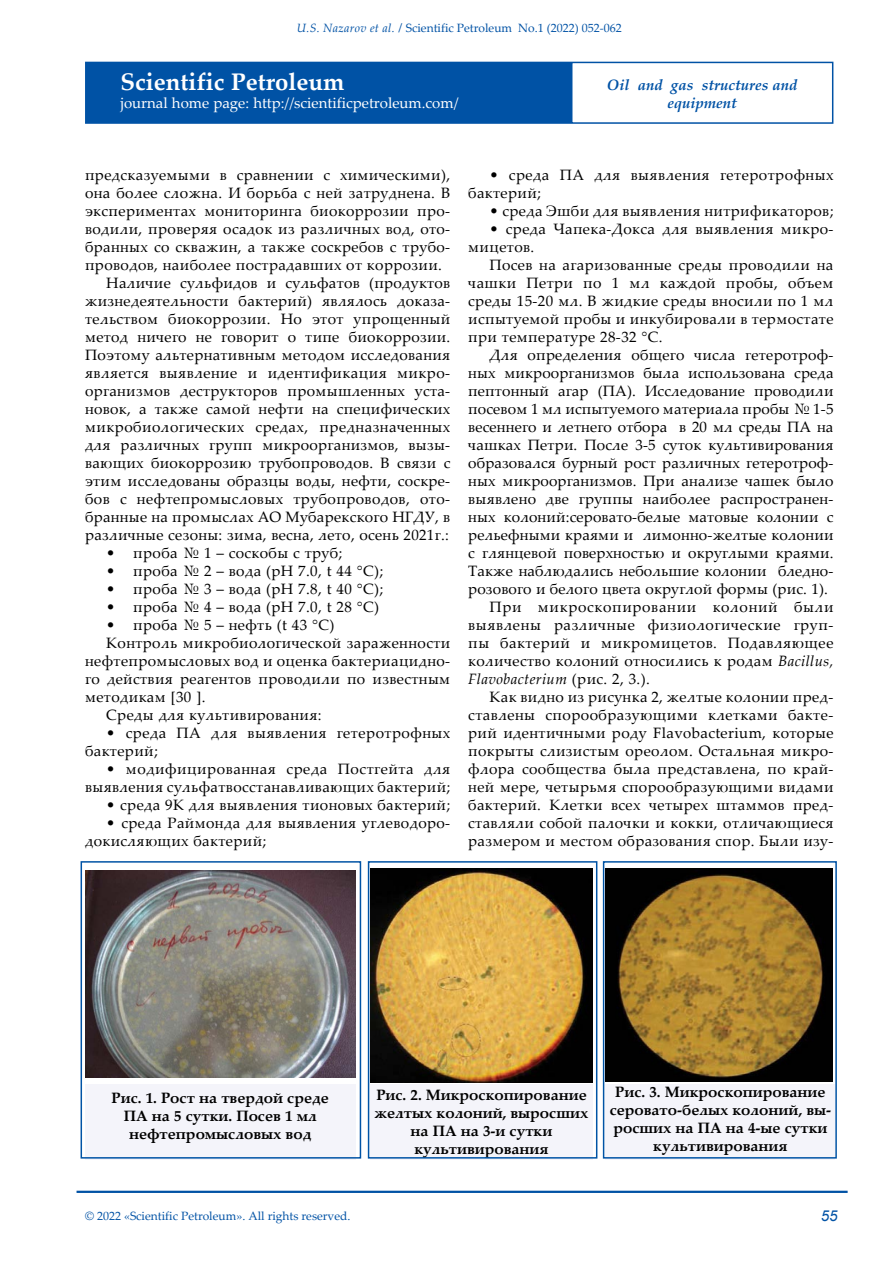
<style>
.page{position:relative;width:893px;height:1263px;background:#fff}
.page>*{position:absolute;margin:0;border:0;box-sizing:border-box;transform-origin:0 0}
.t1{font:700 24px "Palatino Linotype";color:#fff}
.t2{font:15px/18px "Palatino Linotype";letter-spacing:.025em;color:#000}
.t3{font:700 15px/18px "Palatino Linotype";color:#000;text-align:center}
.t4{font:15px "Palatino Linotype";color:#fff}
.t5{font:italic 700 15px/18px "Palatino Linotype";color:#0052a5;text-align:center}
.t6{font:15px "Palatino Linotype";letter-spacing:.045em;color:#000}
.t7{font:italic 15px "Palatino Linotype";letter-spacing:.025em;color:#000}
.t8{font:italic 15px "Arial";color:#0052a5}
.t9{font:12px "Palatino Linotype";color:#0052a5}
.s1{font-style:italic}
.s2{font-weight:700;font-style:italic}
.s3{font-style:normal}
</style>
<div class="page">
<div style="left:571px;top:62px;width:262px;height:62px;border:2px solid #0052a5"></div>
<hr style="left:77px;top:1191px;width:771px;height:2px;background:#0052a5">
<div style="left:86px;top:62px;width:484px;height:61px;background:#0052a5"></div>
<div style="left:85px;top:62px;width:486px;height:62px;border:2px solid #0052a5"></div>
<img style="left:371px;top:869px;width:222px;height:214px">
<img style="left:606px;top:869px;width:226px;height:213px">
<img style="left:85px;top:871px;width:270px;height:207px">
<div style="left:85px;top:1085px;width:270px;height:75px;background:#f4f4fa"></div>
<div style="left:370px;top:1085px;width:223px;height:75px;background:#f4f4fa"></div>
<div style="left:606px;top:1085px;width:229px;height:75px;background:#f4f4fa"></div>
<div style="left:81px;top:861px;width:280px;height:297px;border:2px solid #0053a5"></div>
<div style="left:368px;top:861px;width:229px;height:297px;border:2px solid #0053a5"></div>
<div style="left:603px;top:861px;width:234px;height:297px;border:2px solid #0053a5"></div>
<p class="t9" style="left:297px;top:20px;width:326px"><span class="s1">U.S. Nazarov et al.</span> <span class="s2">/</span> Scientific Petroleum No.1 (2022) 052-062</p>
<h1 class="t1" style="left:121px;top:65px;width:225px">Scientific Petroleum</h1>
<p class="t4" style="left:121px;top:92px;width:339px">journal home page: http://scientificpetroleum.com/</p>
<p class="t5" style="left:607px;top:75px;width:192px">Oil and gas structures and equipment</p>
<p class="t2" style="left:85px;top:165px;width:367px">предсказуемыми в сравнении с химическими),</p>
<p class="t2" style="left:85px;top:183px;width:367px">она более сложна. И борьба с ней затруднена. В</p>
<p class="t2" style="left:85px;top:201px;width:367px">экспериментах мониторинга биокоррозии про-</p>
<p class="t2" style="left:85px;top:219px;width:367px">водили, проверяя осадок из различных вод, ото-</p>
<p class="t2" style="left:85px;top:237px;width:367px">бранных со скважин, а также соскребов с трубо-</p>
<p class="t2" style="left:85px;top:255px;width:358px">проводов, наиболее пострадавших от коррозии.</p>
<p class="t2" style="left:106px;top:273px;width:346px">Наличие сульфидов и сульфатов (продуктов</p>
<p class="t2" style="left:85px;top:291px;width:367px">жизнедеятельности бактерий) являлось доказа-</p>
<p class="t2" style="left:85px;top:309px;width:367px">тельством биокоррозии. Но этот упрощенный</p>
<p class="t2" style="left:85px;top:327px;width:367px">метод ничего не говорит о типе биокоррозии.</p>
<p class="t2" style="left:85px;top:345px;width:367px">Поэтому альтернативным методом исследования</p>
<p class="t2" style="left:85px;top:363px;width:367px">является выявление и идентификация микро-</p>
<p class="t2" style="left:85px;top:381px;width:367px">организмов деструкторов промышленных уста-</p>
<p class="t2" style="left:85px;top:399px;width:367px">новок, а также самой нефти на специфических</p>
<p class="t2" style="left:85px;top:417px;width:367px">микробиологических средах, предназначенных</p>
<p class="t2" style="left:85px;top:435px;width:367px">для различных групп микроорганизмов, вызы-</p>
<p class="t2" style="left:85px;top:453px;width:367px">вающих биокоррозию трубопроводов. В связи с</p>
<p class="t2" style="left:85px;top:471px;width:367px">этим исследованы образцы воды, нефти, соскре-</p>
<p class="t2" style="left:85px;top:489px;width:367px">бов с нефтепромысловых трубопроводов, ото-</p>
<p class="t2" style="left:85px;top:507px;width:367px">бранные на промыслах АО Мубарекского НГДУ, в</p>
<p class="t2" style="left:85px;top:525px;width:365px">различные сезоны: зима, весна, лето, осень 2021г.:</p>
<p class="t2" style="left:106px;top:543px;width:238px">• проба № 1 – соскобы с труб;</p>
<p class="t2" style="left:106px;top:561px;width:278px">• проба № 2 – вода (рН 7.0, t 44 °С);</p>
<p class="t2" style="left:106px;top:579px;width:278px">• проба № 3 – вода (рН 7.8, t 40 °С);</p>
<p class="t2" style="left:106px;top:597px;width:274px">• проба № 4 – вода (рН 7.0, t 28 °С)</p>
<p class="t2" style="left:106px;top:615px;width:230px">• проба № 5 – нефть (t 43 °С)</p>
<p class="t2" style="left:106px;top:633px;width:345px">Контроль микробиологической зараженности</p>
<p class="t2" style="left:85px;top:651px;width:367px">нефтепромысловых вод и оценка бактериацидно-</p>
<p class="t2" style="left:85px;top:669px;width:367px">го действия реагентов проводили по известным</p>
<p class="t2" style="left:85px;top:687px;width:122px">методикам [30 ].</p>
<p class="t2" style="left:106px;top:705px;width:217px">Среды для культивирования:</p>
<p class="t2" style="left:85px;top:723px;width:367px;text-indent:21px">• среда ПА для выявления гетеротрофных бактерий;</p>
<p class="t2" style="left:85px;top:759px;width:367px;text-align:right">• модифицированная среда Постгейта для выявления сульфатвосстанавливающих бактерий;</p>
<p class="t2" style="left:106px;top:795px;width:345px">• среда 9К для выявления тионовых бактерий;</p>
<p class="t2" style="left:85px;top:813px;width:367px;text-indent:21px">• среда Раймонда для выявления углеводоро&shy;докисляющих бактерий;</p>
<p class="t2" style="left:468px;top:165px;width:367px;text-indent:21px">• среда ПА для выявления гетеротрофных бактерий;</p>
<p class="t2" style="left:489px;top:201px;width:345px">• среда Эшби для выявления нитрификаторов;</p>
<p class="t2" style="left:468px;top:219px;width:367px;text-indent:21px">• среда Чапека-Докса для выявления микро&shy;мицетов.</p>
<p class="t2" style="left:468px;top:255px;width:367px;text-align:justify;text-indent:21px">Посев на агаризованные среды проводили на чашки Петри по 1 мл каждой пробы, объем среды 15-20 мл. В жидкие среды вносили по 1 мл испытуемой пробы и инкубировали в термостате при температуре 28-32 °С.</p>
<p class="t2" style="left:489px;top:345px;width:345px">Для определения общего числа гетеротроф-</p>
<p class="t2" style="left:468px;top:363px;width:367px">ных микроорганизмов была использована среда</p>
<p class="t2" style="left:468px;top:381px;width:367px">пептонный агар (ПА). Исследование проводили</p>
<p class="t2" style="left:468px;top:399px;width:367px">посевом 1 мл испытуемого материала пробы № 1-5</p>
<p class="t2" style="left:468px;top:417px;width:367px">весеннего и летнего отбора в 20 мл среды ПА на</p>
<p class="t2" style="left:468px;top:435px;width:367px">чашках Петри. После 3-5 суток культивирования</p>
<p class="t2" style="left:468px;top:453px;width:367px">образовался бурный рост различных гетеротроф-</p>
<p class="t2" style="left:468px;top:471px;width:367px">ных микроорганизмов. При анализе чашек было</p>
<p class="t2" style="left:468px;top:489px;width:367px">выявлено две группы наиболее распространен-</p>
<p class="t2" style="left:468px;top:507px;width:367px">ных колоний:серовато-белые матовые колонии с</p>
<p class="t2" style="left:468px;top:525px;width:367px">рельефными краями и лимонно-желтые колонии</p>
<p class="t2" style="left:468px;top:543px;width:367px">с глянцевой поверхностью и округлыми краями.</p>
<p class="t2" style="left:468px;top:561px;width:367px">Также наблюдались небольшие колонии бледно-</p>
<p class="t2" style="left:468px;top:579px;width:361px">розового и белого цвета округлой формы (рис. 1).</p>
<p class="t6" style="left:489px;top:596px;width:345px">При микроскопировании колоний были</p>
<p class="t2" style="left:468px;top:615px;width:367px">выявлены различные физиологические груп-</p>
<p class="t2" style="left:468px;top:633px;width:367px">пы бактерий и микромицетов. Подавляющее</p>
<p class="t2" style="left:468px;top:651px;width:367px">количество колоний относились к родам <span class="s1">Bacillus,</span></p>
<p class="t7" style="left:468px;top:668px;width:183px">Flavobacterium <span class="s3">(рис. 2, 3.).</span></p>
<p class="t2" style="left:489px;top:687px;width:345px">Как видно из рисунка 2, желтые колонии пред-</p>
<p class="t2" style="left:468px;top:705px;width:367px">ставлены спорообразующими клетками бакте-</p>
<p class="t2" style="left:468px;top:723px;width:367px">рий идентичными роду Flavobacterium, которые</p>
<p class="t2" style="left:468px;top:741px;width:367px">покрыты слизистым ореолом. Остальная микро-</p>
<p class="t2" style="left:468px;top:759px;width:367px">флора сообщества была представлена, по край-</p>
<p class="t2" style="left:468px;top:777px;width:367px">ней мере, четырьмя спорообразующими видами</p>
<p class="t2" style="left:468px;top:795px;width:367px">бактерий. Клетки всех четырех штаммов пред-</p>
<p class="t2" style="left:468px;top:813px;width:367px">ставляли собой палочки и кокки, отличающиеся</p>
<p class="t2" style="left:468px;top:831px;width:367px">размером и местом образования спор. Были изу-</p>
<p class="t3" style="left:112px;top:1088px;width:219px">Рис. 1. Рост на твердой среде<br>ПА на 5 сутки. Посев 1 мл нефтепромысловых вод</p>
<p class="t3" style="left:375px;top:1085px;width:215px">Рис. 2. Микроскопирование желтых колоний, выросших на ПА на 3-и сутки культивирования</p>
<p class="t3" style="left:610px;top:1082px;width:223px">Рис. 3. Микроскопирование серовато-белых колоний, вы&shy;росших на ПА на 4-ые сутки культивирования</p>
<p class="t9" style="left:85px;top:1207px;width:267px">© 2022 «Scientific Petroleum». All rights reserved.</p>
<p class="t8" style="left:821px;top:1205px;width:18px">55</p>
</div>
